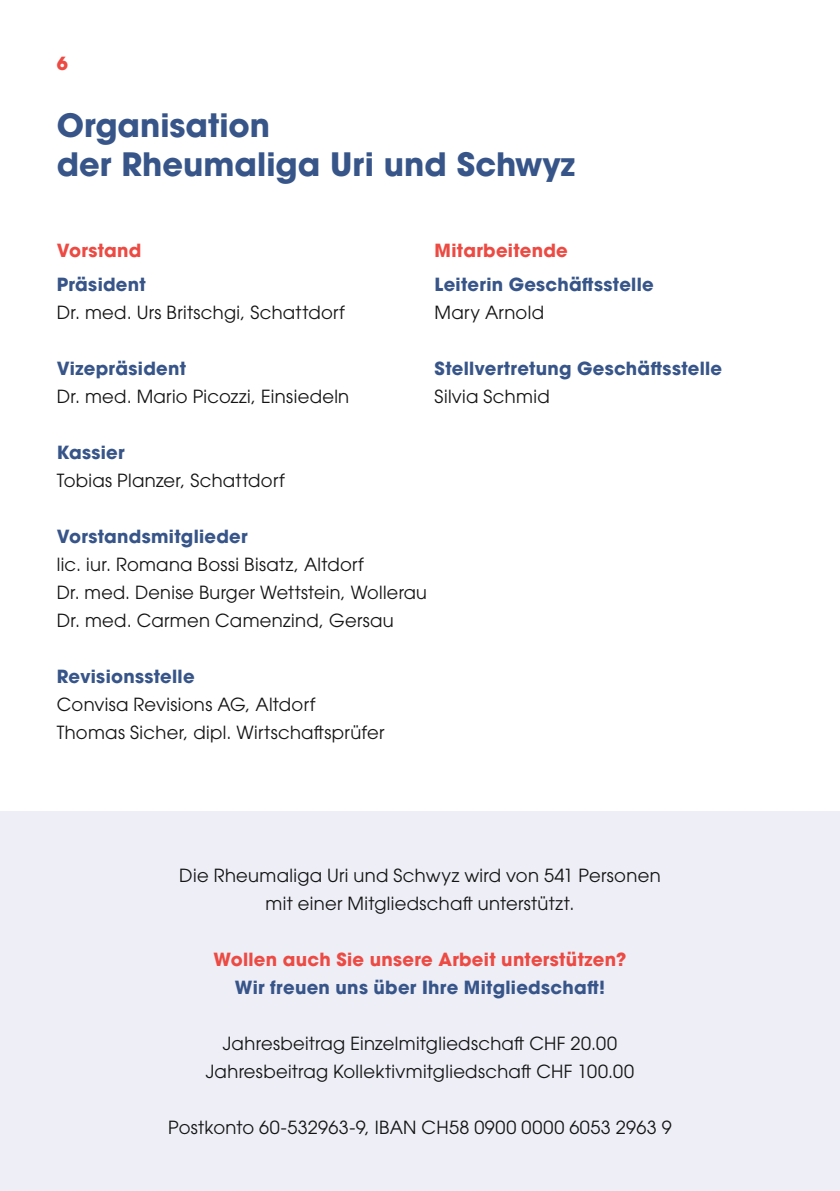
<style>
.page{position:relative;width:840px;height:1191px;background:#fff}
.page>*{position:absolute;margin:0;border:0;box-sizing:border-box;transform-origin:0 0}
.lead{font:700 32px "ITC Avant Garde Pro";color:#375589}
.t1{font:18px/28px "ITC Avant Garde Pro";letter-spacing:.015em;color:#131413;text-align:center}
.p_bold{font:700 18px "ITC Avant Garde Pro";letter-spacing:.015em;color:#375589}
.p_titel{font:700 18px "ITC Avant Garde Pro";letter-spacing:.015em;color:#ec4a42}
</style>
<div class="page">
<div style="left:0;top:811px;width:839px;height:380px;background:#eeeef7"></div>
<p class="p_titel" style="left:57px;top:51px;width:13px">6</p>
<p class="lead" style="left:57px;top:104px;width:215px">Organisation</p>
<p class="lead" style="left:57px;top:142px;width:519px">der Rheumaliga Uri und Schwyz</p>
<p class="p_titel" style="left:57px;top:238px;width:86px">Vorstand</p>
<p class="p_bold" style="left:57px;top:272px;width:90px">Präsident</p>
<p class="t1" style="left:57px;top:298px;width:289px">Dr. med. Urs Britschgi, Schattdorf</p>
<p class="p_bold" style="left:57px;top:356px;width:131px">Vizepräsident</p>
<p class="t1" style="left:57px;top:382px;width:294px">Dr. med. Mario Picozzi, Einsiedeln</p>
<p class="p_bold" style="left:57px;top:440px;width:69px">Kassier</p>
<p class="t1" style="left:57px;top:466px;width:229px">Tobias Planzer, Schattdorf</p>
<p class="p_titel" style="left:434px;top:238px;width:135px">Mitarbeitende</p>
<p class="p_bold" style="left:434px;top:272px;width:220px">Leiterin Geschäftsstelle</p>
<p class="t1" style="left:434px;top:298px;width:111px">Mary Arnold</p>
<p class="p_bold" style="left:434px;top:356px;width:289px">Stellvertretung Geschäftsstelle</p>
<p class="t1" style="left:434px;top:382px;width:116px">Silvia Schmid</p>
<p class="p_bold" style="left:57px;top:524px;width:192px">Vorstandsmitglieder</p>
<p class="t1" style="left:57px;top:550px;width:308px">lic. iur. Romana Bossi Bisatz, Altdorf</p>
<p class="t1" style="left:57px;top:578px;width:371px">Dr. med. Denise Burger Wettstein, Wollerau</p>
<p class="t1" style="left:57px;top:606px;width:338px">Dr. med. Carmen Camenzind, Gersau</p>
<p class="p_bold" style="left:57px;top:664px;width:139px">Revisionsstelle</p>
<p class="t1" style="left:57px;top:690px;width:260px">Convisa Revisions AG, Altdorf</p>
<p class="t1" style="left:57px;top:718px;width:329px">Thomas Sicher, dipl. Wirtschaftsprüfer</p>
<p class="t1" style="left:179px;top:861px;width:482px">Die Rheumaliga Uri und Schwyz wird von 541 Personen mit einer Mitgliedschaft unterstützt.</p>
<p class="p_titel" style="left:213px;top:947px;width:414px">Wollen auch Sie unsere Arbeit unterstützen?</p>
<p class="p_bold" style="left:235px;top:975px;width:371px">Wir freuen uns über Ihre Mitgliedschaft!</p>
<p class="t1" style="left:223px;top:1029px;width:395px">Jahresbeitrag Einzelmitgliedschaft CHF 20.00</p>
<p class="t1" style="left:206px;top:1057px;width:430px">Jahresbeitrag Kollektivmitgliedschaft CHF 100.00</p>
<p class="t1" style="left:168px;top:1113px;width:505px">Postkonto 60-532963-9, IBAN CH58 0900 0000 6053 2963 9</p>
</div>
